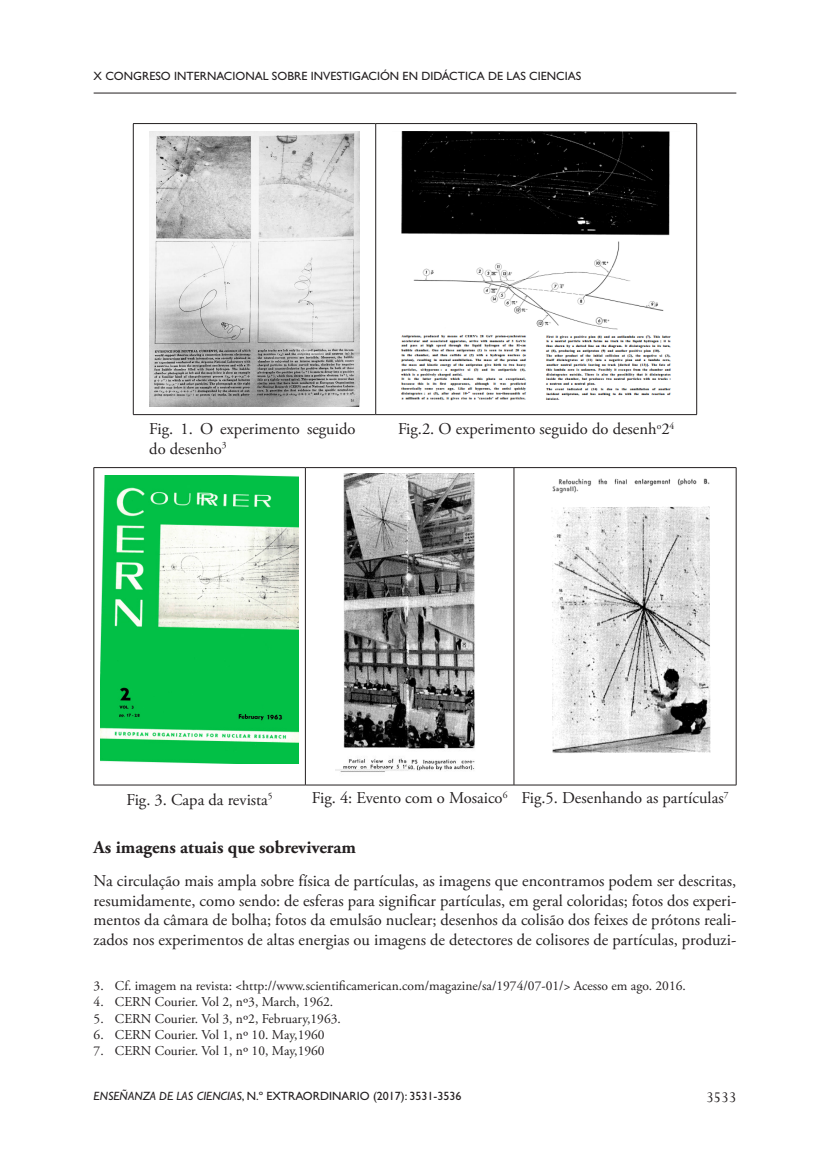
<style>
.page{position:relative;width:830px;height:1170px;background:#fff}
.page>*{position:absolute;margin:0;border:0;box-sizing:border-box;transform-origin:0 0}
.Párrafo_de_lista_Sub{font:700 18px "Adobe Garamond Pro";color:#231f20}
.Primer_parrafo{font:16.5px/19.8px "Adobe Garamond Pro";color:#231f20;text-align:justify}
.Figura{font:16.5px "Adobe Garamond Pro";color:#231f20}
.Pie_figura{font:16.5px/19.8px "Adobe Garamond Pro";color:#231f20}
.t1{font:16.5px "Perpetua";color:#231f20}
.nota{font:13.5px "Adobe Garamond Pro";color:#231f20}
.t2{font:12px "Gill Sans Std";color:#231f20}
.s1{font-style:italic}
</style>
<div class="page">
<hr style="left:94px;top:93px;width:642px;height:1px;background:#231f20">
<hr style="left:133px;top:123px;width:242px;height:1px;background:#231f20">
<hr style="left:133px;top:124px;width:1px;height:290px;background:#231f20">
<hr style="left:375px;top:123px;width:321px;height:1px;background:#231f20">
<hr style="left:375px;top:124px;width:1px;height:290px;background:#231f20">
<hr style="left:696px;top:124px;width:1px;height:290px;background:#231f20">
<hr style="left:133px;top:414px;width:242px;height:1px;background:#231f20">
<hr style="left:375px;top:414px;width:321px;height:1px;background:#231f20">
<img style="left:150px;top:131px;width:209px;height:276px">
<img style="left:400px;top:131px;width:271px;height:270px">
<hr style="left:94px;top:467px;width:211px;height:1px;background:#231f20">
<hr style="left:93px;top:468px;width:1px;height:316px;background:#231f20">
<hr style="left:305px;top:467px;width:208px;height:1px;background:#231f20">
<hr style="left:305px;top:468px;width:1px;height:316px;background:#231f20">
<hr style="left:513px;top:467px;width:223px;height:1px;background:#231f20">
<hr style="left:513px;top:468px;width:1px;height:316px;background:#231f20">
<hr style="left:735px;top:468px;width:1px;height:316px;background:#231f20">
<hr style="left:94px;top:784px;width:211px;height:1px;background:#231f20">
<hr style="left:305px;top:784px;width:208px;height:1px;background:#231f20">
<hr style="left:513px;top:784px;width:223px;height:1px;background:#231f20">
<img style="left:101px;top:475px;width:197px;height:288px">
<img style="left:335px;top:473px;width:140px;height:299px">
<img style="left:552px;top:478px;width:159px;height:275px">
<p class="t2" style="left:94px;top:69px;width:489px">X CONGRESO INTERNACIONAL SOBRE INVESTIGACIÓN EN DIDÁCTICA DE LAS CIENCIAS</p>
<p class="Pie_figura" style="left:149px;top:419px;width:207px">Fig. 1. O experimento seguido do desenho<sup>3</sup></p>
<p class="Pie_figura" style="left:398px;top:419px;width:278px">Fig.2. O experimento seguido do desenh<sup>o</sup>2<sup>4</sup></p>
<p class="Figura" style="left:126px;top:789px;width:148px">Fig. 3. Capa da revista<sup>5</sup></p>
<p class="Figura" style="left:312px;top:787px;width:197px">Fig. 4: Evento com o Mosaico<sup>6</sup></p>
<p class="Figura" style="left:521px;top:787px;width:208px">Fig.5. Desenhando as partículas<sup>7</sup></p>
<p class="Párrafo_de_lista_Sub" style="left:94px;top:836px;width:287px">As imagens atuais que sobreviveram<sup>34567</sup></p>
<p class="Primer_parrafo" style="left:94px;top:871px;width:644px">Na circulação mais ampla sobre física de partículas, as imagens que encontramos podem ser descritas, resumidamente, como sendo: de esferas para significar partículas, em geral coloridas; fotos dos experi&shy;mentos da câmara de bolha; fotos da emulsão nuclear; desenhos da colisão dos feixes de prótons reali&shy;zados nos experimentos de altas energias ou imagens de detectores de colisores de partículas, produzi-</p>
<p class="nota" style="left:94px;top:977px;width:593px">3. Cf. imagem na revista: &lt;http://www.scientificamerican.com/magazine/sa/1974/07-01/&gt; Acesso em ago. 2016.</p>
<p class="nota" style="left:94px;top:994px;width:241px">4. CERN Courier. Vol 2, nº3, March, 1962.</p>
<p class="nota" style="left:94px;top:1010px;width:249px">5. CERN Courier. Vol 3, nº2, February,1963.</p>
<p class="nota" style="left:94px;top:1026px;width:232px">6. CERN Courier. Vol 1, nº 10. May,1960</p>
<p class="nota" style="left:94px;top:1042px;width:232px">7. CERN Courier. Vol 1, nº 10, May,1960</p>
<p class="t2" style="left:94px;top:1088px;width:369px"><span class="s1">ENSEÑANZA DE LAS CIENCIAS</span>, N.º EXTRAORDINARIO (2017): 3531-3536</p>
<p class="t1" style="left:705px;top:1086px;width:32px">3533</p>
</div>
